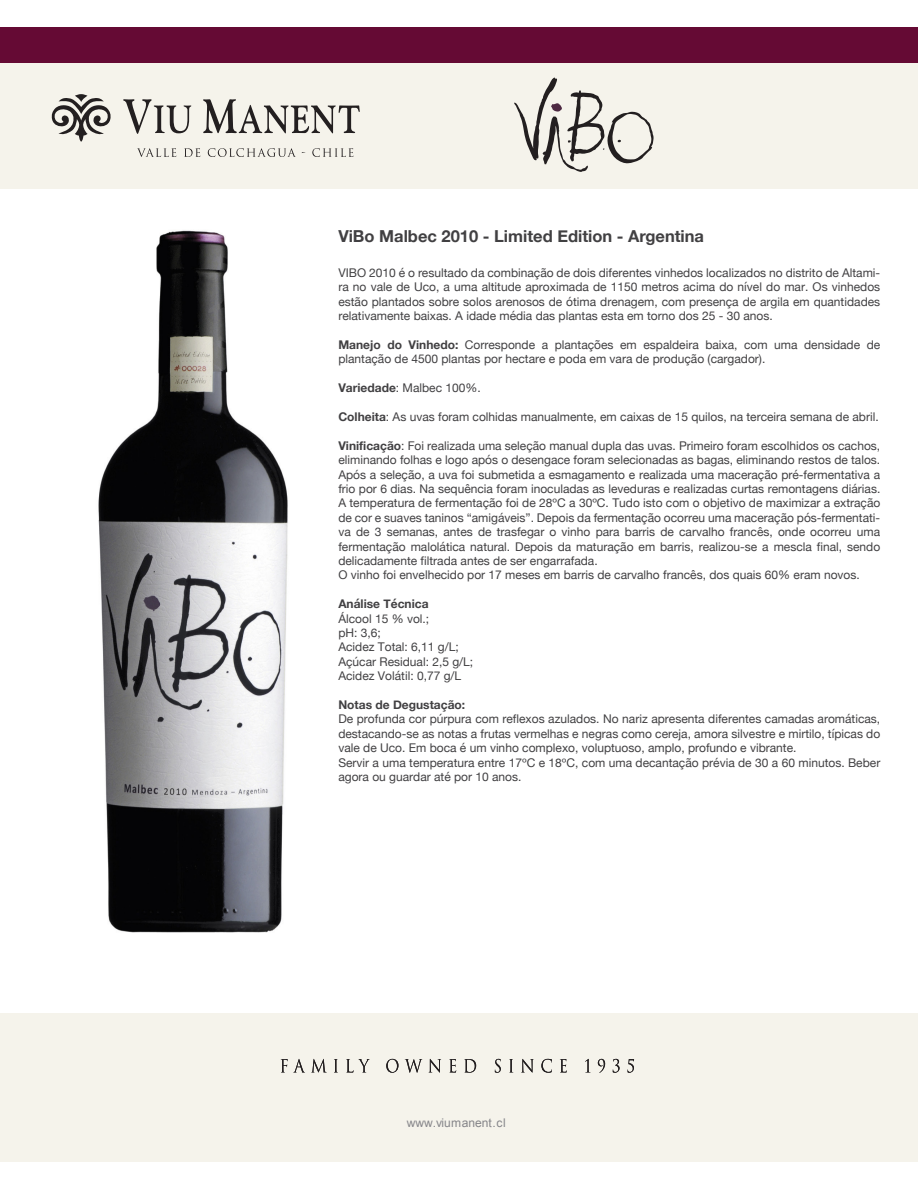
<style>
.page{position:relative;width:918px;height:1188px;background:#fff}
.page>*{position:absolute;margin:0;border:0;box-sizing:border-box;transform-origin:0 0}
.t1{font:700 16.5px "Helvetica Neue";color:#414042}
.t2{font:12px/14.4px "Helvetica Neue";color:#414042}
.t3{font:700 12px "Helvetica Neue";color:#414042}
.t4{font:12px "Arial";color:#86868a}
.s1{font-weight:700}
</style>
<div class="page">
<img style="left:98px;top:230px;width:190px;height:703px">
<div style="left:0;top:64px;width:918px;height:125px;background:#f5f3eb"></div>
<div style="left:0;top:1013px;width:918px;height:148px;background:#f5f3eb"></div>
<svg style="left:51px;top:94px;width:60px;height:48px"></svg>
<svg style="left:123px;top:99px;width:68px;height:35px"></svg>
<svg style="left:203px;top:99px;width:157px;height:34px"></svg>
<svg style="left:137px;top:148px;width:39px;height:9px"></svg>
<svg style="left:184px;top:148px;width:16px;height:9px"></svg>
<svg style="left:208px;top:148px;width:88px;height:9px"></svg>
<svg style="left:312px;top:148px;width:41px;height:9px"></svg>
<svg style="left:281px;top:1059px;width:23px;height:13px"></svg>
<svg style="left:312px;top:1059px;width:14px;height:13px"></svg>
<svg style="left:334px;top:1059px;width:4px;height:13px"></svg>
<svg style="left:346px;top:1059px;width:24px;height:14px"></svg>
<svg style="left:386px;top:1059px;width:12px;height:14px"></svg>
<svg style="left:405px;top:1059px;width:17px;height:14px"></svg>
<svg style="left:429px;top:1059px;width:12px;height:14px"></svg>
<svg style="left:449px;top:1059px;width:7px;height:14px"></svg>
<svg style="left:464px;top:1059px;width:12px;height:14px"></svg>
<svg style="left:495px;top:1059px;width:6px;height:14px"></svg>
<svg style="left:509px;top:1059px;width:4px;height:13px"></svg>
<svg style="left:521px;top:1059px;width:13px;height:14px"></svg>
<svg style="left:541px;top:1059px;width:11px;height:14px"></svg>
<svg style="left:560px;top:1059px;width:7px;height:14px"></svg>
<svg style="left:585px;top:1059px;width:4px;height:13px"></svg>
<svg style="left:598px;top:1059px;width:7px;height:14px"></svg>
<svg style="left:613px;top:1059px;width:7px;height:14px"></svg>
<svg style="left:628px;top:1059px;width:6px;height:14px"></svg>
<div style="left:1px;top:27px;width:917px;height:36px;background:#650a34"></div>
<svg style="left:514px;top:78px;width:140px;height:94px"></svg>
<h1 class="t1" style="left:339px;top:223px;width:367px">ViBo Malbec 2010 - Limited Edition - Argentina</h1>
<p class="t2" style="left:338px;top:266px;width:543px;text-align:justify">VIBO 2010 é o resultado da combinação de dois diferentes vinhedos localizados no distrito de Altami&shy;ra no vale de Uco, a uma altitude aproximada de 1150 metros acima do nível do mar.  Os vinhedos estão plantados sobre solos arenosos de ótima drenagem, com presença de argila em quantidades relativamente baixas. A idade média das plantas esta em torno dos 25 - 30 anos.</p>
<p class="t2" style="left:338px;top:338px;width:543px"><span class="s1">Manejo do Vinhedo:</span> Corresponde a plantações em espaldeira baixa, com uma densidade de plantação de 4500 plantas por hectare e poda em vara de produção (cargador).</p>
<p class="t2" style="left:338px;top:381px;width:144px"><span class="s1"> Variedade</span>: Malbec 100%.</p>
<p class="t2" style="left:338px;top:410px;width:542px"><span class="s1">Colheita</span>: As uvas foram colhidas manualmente, em caixas de 15 quilos, na terceira semana de abril.</p>
<p class="t2" style="left:338px;top:439px;width:543px"><span class="s1">Vinificação</span>: Foi realizada uma seleção manual dupla das uvas. Primeiro foram escolhidos os cachos, eliminando folhas e logo após o desengace foram selecionadas as bagas, eliminando restos de talos.<br>Após a seleção, a uva foi submetida a esmagamento e realizada uma maceração pré-fermentativa a frio por 6 dias. Na sequência foram inoculadas as leveduras e realizadas curtas remontagens diárias.<br>A temperatura de fermentação foi de 28ºC a 30ºC. Tudo isto com o objetivo de maximizar a extração de cor e suaves taninos “amigáveis”. Depois da fermentação ocorreu uma maceração pós-fermentati&shy;va de 3 semanas, antes de trasfegar o vinho para barris de carvalho francês, onde ocorreu uma fermentação malolática natural. Depois da maturação em barris, realizou-se a mescla final, sendo delicadamente filtrada antes de ser engarrafada.<br>O vinho foi envelhecido por 17 meses em barris de carvalho francês, dos quais 60% eram novos.</p>
<p class="t3" style="left:338px;top:595px;width:92px">Análise Técnica</p>
<p class="t2" style="left:338px;top:612px;width:136px">Álcool 15 % vol.;<br> pH: 3,6 ;<br>Acidez Total: 6,11 g/L;<br>Açúcar Residual: 2,5 g/L;<br>Acidez Volátil: 0,77 g/L</p>
<p class="t3" style="left:338px;top:695px;width:128px">Notas de Degustação:</p>
<p class="t2" style="left:338px;top:713px;width:543px">De profunda cor púrpura com reflexos azulados. No nariz apresenta diferentes camadas aromáticas, destacando-se as notas a frutas vermelhas e negras como cereja, amora silvestre e mirtilo, típicas do vale de Uco. Em boca é um vinho complexo, voluptuoso, amplo, profundo e vibrante.<br>Servir a uma temperatura entre 17ºC e 18ºC, com uma decantação prévia de 30 a 60 minutos. Beber agora ou guardar até por 10 anos.</p>
<p class="t4" style="left:407px;top:1115px;width:101px">www.viumanent.cl</p>
</div>
